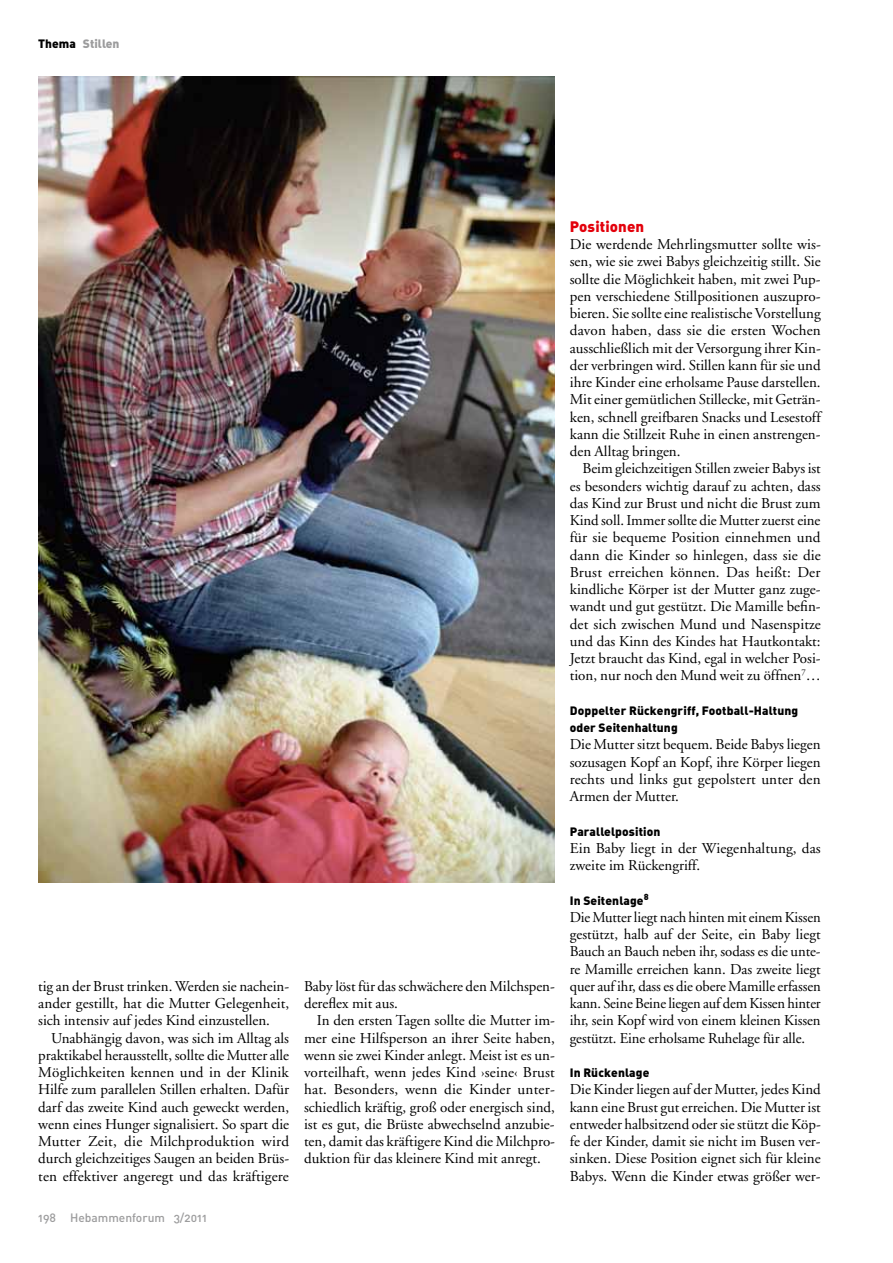
<style>
.page{position:relative;width:893px;height:1263px;background:#fff}
.page>*{position:absolute;margin:0;border:0;box-sizing:border-box;transform-origin:0 0}
.t1{font:15px/17.2px "Adobe Garamond";color:#000;text-align:justify}
.t2{font:15px "DIN Black Alternate";letter-spacing:.01em;color:#e3000b}
.t3{font:12px/17.2px "DIN Black Alternate";letter-spacing:.01em;color:#000}
.t4{font:12px "DIN Medium Alternate";color:#9c9c9d}
.t5{font:12px "DIN Black Alternate";color:#9c9c9d}
.s1{color:#000}
</style>
<div class="page">
<img style="left:38px;top:77px;width:517px;height:805px">
<p class="t5" style="left:38px;top:36px;width:83px"><span class="s1">Thema</span> Stillen</p>
<p class="t1" style="left:38px;top:978px;width:252px">tig an der Brust trinken. Werden sie nachein&shy;ander gestillt, hat die Mutter Gelegenheit, sich intensiv auf jedes Kind einzustellen.</p>
<p class="t1" style="left:38px;top:1030px;width:252px;text-indent:13px">Unabhängig davon, was sich im Alltag als praktikabel herausstellt, sollte die Mutter alle Möglichkeiten kennen und in der Klinik Hilfe zum parallelen Stillen erhalten. Dafür darf das zweite Kind auch geweckt werden, wenn eines Hunger signalisiert. So spart die Mutter Zeit, die Milchproduktion wird durch gleichzeitiges Saugen an beiden Brüs&shy;ten effektiver angeregt und das kräftigere</p>
<p class="t4" style="left:38px;top:1210px;width:170px">198 Hebammenforum 3/2011</p>
<p class="t1" style="left:304px;top:978px;width:252px">Baby löst für das schwächere den Milchspen&shy;dereflex mit aus.</p>
<p class="t1" style="left:304px;top:1012px;width:253px;text-indent:13px">In den ersten Tagen sollte die Mutter im&shy;mer eine Hilfsperson an ihrer Seite haben, wenn sie zwei Kinder anlegt. Meist ist es un&shy;vorteilhaft, wenn jedes Kind ›seine‹ Brust hat. Besonders, wenn die Kinder unter&shy;schiedlich kräftig, groß oder energisch sind, ist es gut, die Brüste abwechselnd anzubie&shy;ten, damit das kräftigere Kind die Milchpro&shy;duktion für das kleinere Kind mit anregt.</p>
<p class="t2" style="left:570px;top:216px;width:76px">Positionen</p>
<p class="t1" style="left:570px;top:236px;width:253px">Die werdende Mehrlingsmutter sollte wis&shy;sen, wie sie zwei Babys gleichzeitig stillt. Sie sollte die Möglichkeit haben, mit zwei Pup&shy;pen verschiedene Stillpositionen auszupro&shy;bieren. Sie sollte eine realistische Vorstellung davon haben, dass sie die ersten Wochen ausschließlich mit der Versorgung ihrer Kin&shy;der verbringen wird. Stillen kann für sie und ihre Kinder eine erholsame Pause darstellen.<br>Mit einer gemütlichen Stillecke, mit Geträn&shy;ken, schnell greifbaren Snacks und Lesestoff kann die Stillzeit Ruhe in einen anstrengen&shy;den Alltag bringen.</p>
<p class="t1" style="left:570px;top:460px;width:253px;text-indent:13px">Beim gleichzeitigen Stillen zweier Babys ist es besonders wichtig darauf zu achten, dass das Kind zur Brust und nicht die Brust zum Kind soll. Immer sollte die Mutter zuerst eine für sie bequeme Position einnehmen und dann die Kinder so hinlegen, dass sie die Brust erreichen können. Das heißt: Der kindliche Körper ist der Mutter ganz zuge&shy;wandt und gut gestützt. Die Mamille befin&shy;det sich zwischen Mund und Nasenspitze und das Kinn des Kindes hat Hautkontakt:<br>Jetzt braucht das Kind, egal in welcher Posi&shy;tion, nur noch den Mund weit zu öffnen<sup>7</sup>…</p>
<p class="t3" style="left:570px;top:701px;width:230px">Doppelter Rückengriff, Football-Haltung oder Seitenhaltung</p>
<p class="t1" style="left:570px;top:736px;width:252px">Die Mutter sitzt bequem. Beide Babys liegen sozusagen Kopf an Kopf, ihre Körper liegen rechts und links gut gepolstert unter den Armen der Mutter.</p>
<p class="t3" style="left:570px;top:822px;width:92px">Parallelposition</p>
<p class="t1" style="left:570px;top:840px;width:252px">Ein Baby liegt in der Wiegenhaltung, das zweite im Rückengriff.</p>
<p class="t3" style="left:570px;top:891px;width:80px">In Seitenlage<sup>8</sup></p>
<p class="t1" style="left:570px;top:909px;width:253px">Die Mutter liegt nach hinten mit einem Kissen gestützt, halb auf der Seite, ein Baby liegt Bauch an Bauch neben ihr, sodass es die unte&shy;re Mamille erreichen kann. Das zweite liegt quer auf ihr, dass es die obere Mamille erfassen kann. Seine Beine liegen auf dem Kissen hinter ihr, sein Kopf wird von einem kleinen Kissen gestützt. Eine erholsame Ruhelage für alle.</p>
<p class="t3" style="left:570px;top:1063px;width:81px">In Rückenlage</p>
<p class="t1" style="left:570px;top:1081px;width:252px">Die Kinder liegen auf der Mutter, jedes Kind kann eine Brust gut erreichen. Die Mutter ist entweder halbsitzend oder sie stützt die Köp&shy;fe der Kinder, damit sie nicht im Busen ver&shy;sinken. Diese Position eignet sich für kleine Babys. Wenn die Kinder etwas größer wer-</p>
</div>
